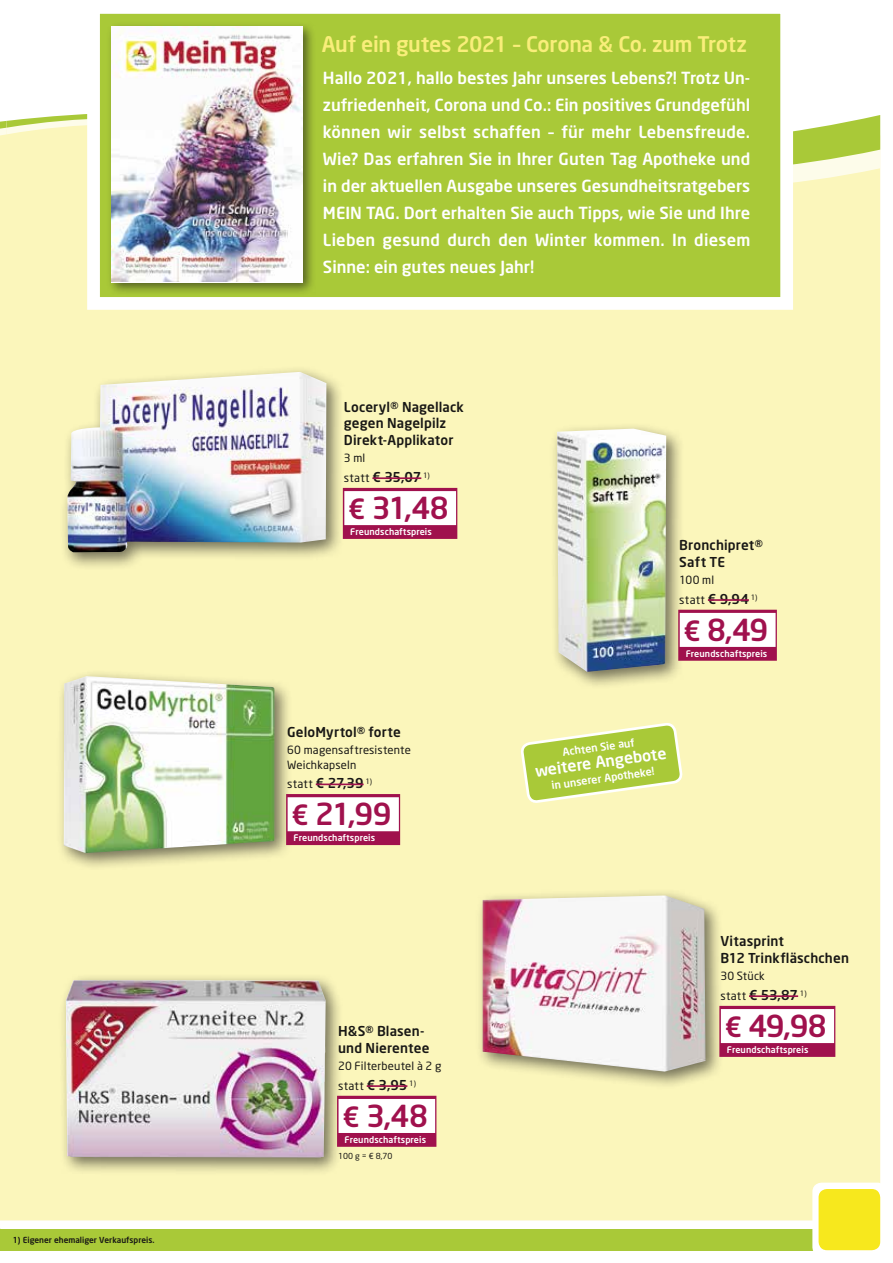
<style>
.page{position:relative;width:893px;height:1263px;background:#fff}
.page>*{position:absolute;margin:0;border:0;box-sizing:border-box;transform-origin:0 0}
._04_Angebotspreis{font:500 30px "Neo Sans";letter-spacing:-.04em;color:#a0114d}
.t1{font:500 21.3px "Neo Sans";letter-spacing:-.015em;color:#f9ee7a}
.t2{font:500 16.5px/27px "Neo Sans";letter-spacing:.005em;color:#fff;text-align:justify}
.t3{font:500 15.75px "Neo Sans";color:#fff}
._01_Artikel{font:500 13.5px/16.5px "Neo Sans";letter-spacing:.01em;color:#181715}
._03_statt_Preis{font:500 13.5px "Neo Sans";letter-spacing:-.01em;color:#181715}
._03_statt_Preis-2{font:11.55px "Neo Sans";letter-spacing:.025em;color:#181715}
._02_Text{font:11.25px/14.2px "Neo Sans";letter-spacing:.015em;color:#181715}
.t4{font:500 10.65px "Neo Sans";color:#fff}
._07_T_Wirberaten{font:500 9px "Neo Sans";letter-spacing:.01em;color:#fff}
.t5{font:500 8.25px "Neo Sans";color:#181715}
._05_Grundpreis{font:8.25px "Neo Sans";color:#181715}
.s1{font-weight:400;font-size:11.55px}
.s2{font-size:27.6px}
.s3{font-weight:500;font-size:13.5px}
</style>
<div class="page">
<div style="left:0;top:209px;width:880px;height:1011px;background:#fbf6bb"></div>
<div style="left:0;top:1229px;width:880px;height:21px;background:#a9c938"></div>
<div style="left:812px;top:1182px;width:74px;height:74px;background:#fff;border-radius:9px"></div>
<div style="left:819px;top:1189px;width:61px;height:61px;background:#f7e81d;border-radius:9px"></div>
<svg style="left:0;top:121px;width:6px;height:88px"></svg>
<svg style="left:6px;top:114px;width:874px;height:113px;background:#ecefac"></svg>
<svg style="left:81px;top:13px;width:718px;height:303px;background:#b6d154"></svg>
<div style="left:106px;top:21px;width:210px;height:275px;background:#181715;opacity:.6"></div>
<img style="left:111px;top:26px;width:192px;height:256px">
<div style="left:60px;top:365px;width:284px;height:205px;background:#181715;opacity:.6"></div>
<img style="left:67px;top:372px;width:259px;height:180px">
<div style="left:343px;top:488px;width:114px;height:51px;background:#a0114d"></div>
<div style="left:344px;top:491px;width:112px;height:34px;background:#fff"></div>
<hr style="left:372px;top:477px;width:49px;height:2px;background:#a0114d">
<div style="left:58px;top:973px;width:286px;height:203px;background:#181715;opacity:.6"></div>
<img style="left:66px;top:980px;width:260px;height:177px">
<div style="left:337px;top:1096px;width:99px;height:51px;background:#a0114d"></div>
<div style="left:339px;top:1099px;width:96px;height:34px;background:#fff"></div>
<hr style="left:367px;top:1085px;width:40px;height:2px;background:#a0114d">
<div style="left:56px;top:669px;width:237px;height:202px;background:#181715;opacity:.6"></div>
<img style="left:64px;top:676px;width:210px;height:177px">
<div style="left:286px;top:794px;width:114px;height:51px;background:#a0114d"></div>
<div style="left:288px;top:797px;width:111px;height:34px;background:#fff"></div>
<hr style="left:316px;top:783px;width:48px;height:2px;background:#a0114d">
<div style="left:550px;top:422px;width:134px;height:267px;background:#181715;opacity:.6"></div>
<img style="left:557px;top:429px;width:109px;height:243px">
<div style="left:678px;top:610px;width:99px;height:51px;background:#a0114d"></div>
<div style="left:680px;top:613px;width:96px;height:34px;background:#fff"></div>
<hr style="left:708px;top:599px;width:41px;height:2px;background:#a0114d">
<svg style="left:521px;top:723px;width:161px;height:80px;background:#c5d96b"></svg>
<hr style="left:0;top:1047px;width:1px;height:51px;background:#a0114d">
<div style="left:475px;top:888px;width:249px;height:201px;background:#181715;opacity:.6"></div>
<img style="left:483px;top:895px;width:222px;height:176px">
<div style="left:719px;top:1006px;width:116px;height:51px;background:#a0114d"></div>
<div style="left:721px;top:1009px;width:113px;height:34px;background:#fff"></div>
<hr style="left:749px;top:995px;width:49px;height:2px;background:#a0114d">
<p class="t5" style="left:13px;top:1235px;width:143px">1) Eigener ehemaliger Verkaufspreis.</p>
<p class="t1" style="left:322px;top:31px;width:426px">Auf ein gutes 2021 – Corona &amp; Co. zum Trotz</p>
<p class="t2" style="left:323px;top:64px;width:429px">Hallo 2021, hallo bestes Jahr unseres Lebens?! Trotz Un&shy;zufriedenheit, Corona und Co.: Ein positives Grundgefühl können wir selbst schaffen – für mehr Lebensfreude.<br>Wie? Das erfahren Sie in Ihrer Guten Tag Apotheke und in der aktuellen Ausgabe unseres Gesundheitsratgebers MEIN TAG. Dort erhalten Sie auch Tipps, wie Sie und Ihre Lieben gesund durch den Winter kommen. In diesem Sinne: ein gutes neues Jahr!</p>
<p class="_01_Artikel" style="left:344px;top:398px;width:122px">Loceryl® Nagellack gegen Nagelpilz</p>
<p class="_01_Artikel" style="left:344px;top:431px;width:111px">Direkt-Applikator</p>
<p class="_02_Text" style="left:344px;top:451px;width:23px">3 ml</p>
<p class="_03_statt_Preis" style="left:344px;top:468px;width:87px"><span class="s1">statt</span> € 35,07 <sup>1)</sup></p>
<p class="_04_Angebotspreis" style="left:348px;top:489px;width:102px"><span class="s2">€</span> 31,48</p>
<p class="_07_T_Wirberaten" style="left:350px;top:526px;width:83px">Freundschaftspreis</p>
<p class="_01_Artikel" style="left:287px;top:723px;width:115px">GeloMyrtol® forte</p>
<p class="_02_Text" style="left:287px;top:743px;width:125px">60 magensaftresistente<br>Weichkapseln</p>
<p class="_03_statt_Preis" style="left:287px;top:775px;width:86px"><span class="s1">statt</span> € 27,39 <sup>1)</sup></p>
<p class="_04_Angebotspreis" style="left:291px;top:795px;width:102px"><span class="s2">€</span> 21,99</p>
<p class="_07_T_Wirberaten" style="left:294px;top:832px;width:83px">Freundschaftspreis</p>
<p class="_01_Artikel" style="left:338px;top:1023px;width:93px">H&amp;S® Blasen&shy;und Nierentee</p>
<p class="_02_Text" style="left:338px;top:1059px;width:105px">20 Filterbeutel à 2 g</p>
<p class="_03_statt_Preis-2" style="left:338px;top:1078px;width:79px">statt <span class="s3">€ 3,95</span> <sup>1)</sup></p>
<p class="_04_Angebotspreis" style="left:342px;top:1096px;width:87px"><span class="s2">€</span> 3,48</p>
<p class="_07_T_Wirberaten" style="left:344px;top:1134px;width:83px">Freundschaftspreis</p>
<p class="_05_Grundpreis" style="left:338px;top:1150px;width:56px">100 g = € 8,70</p>
<p class="_01_Artikel" style="left:679px;top:537px;width:85px">Bronchipret®</p>
<p class="_01_Artikel" style="left:679px;top:553px;width:47px">Saft TE</p>
<p class="_02_Text" style="left:679px;top:573px;width:36px">100 ml</p>
<p class="_03_statt_Preis-2" style="left:679px;top:592px;width:80px">statt <span class="s3">€ 9,94</span> <sup>1)</sup></p>
<p class="_04_Angebotspreis" style="left:684px;top:610px;width:86px"><span class="s2">€</span> 8,49</p>
<p class="_07_T_Wirberaten" style="left:686px;top:648px;width:83px">Freundschaftspreis</p>
<p class="t4" style="left:562px;top:745px;width:74px;rotate:-8deg">Achten Sie auf</p>
<p class="t3" style="left:534px;top:761px;width:134px;rotate:-8deg">weitere Angebote</p>
<p class="t4" style="left:551px;top:779px;width:105px;rotate:-8deg">in unserer Apotheke!</p>
<p class="_01_Artikel" style="left:720px;top:933px;width:130px">Vitasprint<br>B12 Trinkfläschchen</p>
<p class="_02_Text" style="left:720px;top:969px;width:46px">30 Stück</p>
<p class="_03_statt_Preis" style="left:720px;top:986px;width:88px"><span class="s1">statt</span> € 53,87 <sup>1)</sup></p>
<p class="_04_Angebotspreis" style="left:725px;top:1007px;width:104px"><span class="s2">€</span> 49,98</p>
<p class="_07_T_Wirberaten" style="left:727px;top:1044px;width:83px">Freundschaftspreis</p>
</div>
